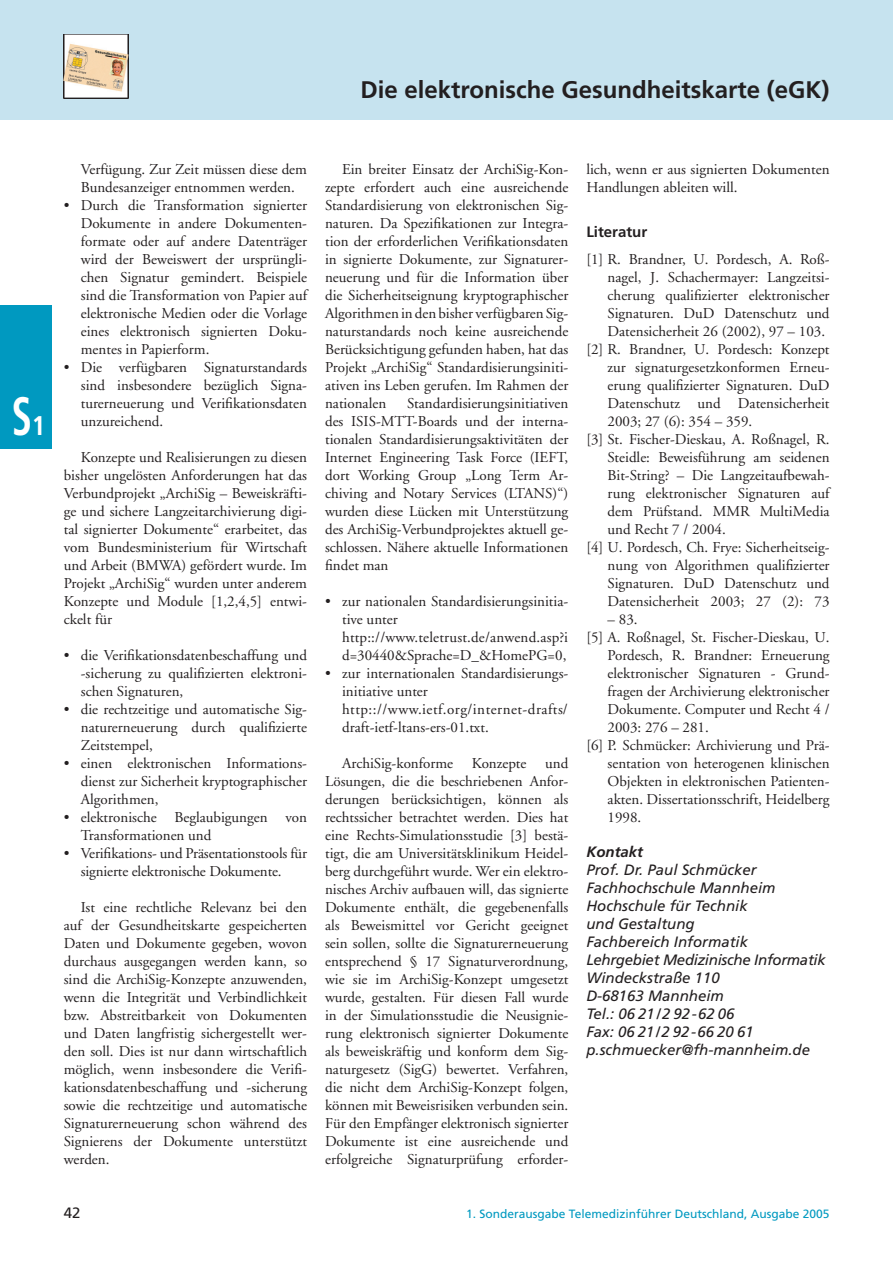
<style>
.page{position:relative;width:893px;height:1263px;background:#fff}
.page>*{position:absolute;margin:0;border:0;box-sizing:border-box;transform-origin:0 0}
.t1{font:700 condensed 54px "Frutiger";color:#fff;scale:.75 1}
.t2{font:700 24px "Frutiger";color:#231f20}
.t3{font:15px/18px "Adobe Garamond";color:#231f20;text-align:justify}
.t4{font:italic 15px/18px "Frutiger";color:#231f20}
.t5{font:700 15px "Frutiger";color:#231f20}
.t6{font:italic 700 15px "Frutiger";color:#231f20}
.t7{font:15px "Frutiger";color:#231f20}
.t8{font:12px "Frutiger";color:#0099c0}
.s1{font-size:27px}
</style>
<div class="page">
<div style="left:0;top:0;width:892px;height:119px;background:#c6e3ef"></div>
<div style="left:0;top:305px;width:51px;height:143px;background:#0099c0"></div>
<img style="left:64px;top:34px;width:64px;height:65px">
<h2 class="t2" style="left:360px;top:80px;width:470px">Die elektronische Gesundheitskarte (eGK)</h2>
<h1 class="t1" style="left:12px;top:395px;width:47px">S<span class="s1">1</span></h1>
<p class="t3" style="left:81px;top:161px;width:228px">Verfügung. Zur Zeit müssen diese dem<br>Bundesanzeiger entnommen werden.</p>
<p class="t3" style="left:81px;top:197px;width:228px;text-indent:-17px">• Durch die Transformation signierter Dokumente in andere Dokumenten&shy;formate oder auf andere Datenträger wird der Beweiswert der ursprüngli&shy;chen Signatur gemindert. Beispiele sind die Transformation von Papier auf elektronische Medien oder die Vorlage eines elektronisch signierten Doku&shy;mentes in Papierform.</p>
<p class="t3" style="left:81px;top:359px;width:228px;text-indent:-17px">• Die verfügbaren Signaturstandards sind insbesondere bezüglich Signa&shy;turerneuerung und Verifikationsdaten unzureichend.</p>
<p class="t3" style="left:64px;top:449px;width:245px;text-indent:17px">Konzepte und Realisierungen zu diesen bisher ungelösten Anforderungen hat das Verbundprojekt „ArchiSig – Beweiskräfti&shy;ge und sichere Langzeitarchivierung digi&shy;tal signierter Dokumente“ erarbeitet, das vom Bundesministerium für Wirtschaft und Arbeit (BMWA) gefördert wurde. Im Projekt „ArchiSig“ wurden unter anderem Konzepte und Module [1,2,4,5] entwi&shy;ckelt für</p>
<p class="t3" style="left:81px;top:647px;width:228px;text-indent:-17px">• die Verifikationsdatenbeschaffung und -sicherung zu qualifizierten elektroni&shy;schen Signaturen,</p>
<p class="t3" style="left:81px;top:701px;width:228px;text-indent:-17px">• die rechtzeitige und automatische Sig&shy;naturerneuerung durch qualifizierte Zeitstempel,</p>
<p class="t3" style="left:81px;top:755px;width:228px;text-indent:-17px">• einen elektronischen Informations&shy;dienst zur Sicherheit kryptographischer Algorithmen,</p>
<p class="t3" style="left:81px;top:809px;width:228px;text-indent:-17px">• elektronische Beglaubigungen von<br>Transformationen und</p>
<p class="t3" style="left:64px;top:845px;width:245px;text-align:center">• Verifikations- und Präsentationstools für signierte elektronische Dokumente.</p>
<p class="t3" style="left:64px;top:899px;width:245px;text-indent:17px">Ist eine rechtliche Relevanz bei den auf der Gesundheitskarte gespeicherten Daten und Dokumente gegeben, wovon durchaus ausgegangen werden kann, so sind die ArchiSig-Konzepte anzuwenden, wenn die Integrität und Verbindlichkeit bzw. Abstreitbarkeit von Dokumenten und Daten langfristig sichergestellt wer&shy;den soll. Dies ist nur dann wirtschaftlich möglich, wenn insbesondere die Verifi&shy;kationsdatenbeschaffung und -sicherung sowie die rechtzeitige und automatische Signaturerneuerung schon während des Signierens der Dokumente unterstützt werden.</p>
<p class="t3" style="left:325px;top:161px;width:245px;text-indent:17px">Ein breiter Einsatz der ArchiSig-Kon&shy;zepte erfordert auch eine ausreichende Standardisierung von elektronischen Sig&shy;naturen. Da Spezifikationen zur Integra&shy;tion der erforderlichen Verifikationsdaten in signierte Dokumente, zur Signaturer&shy;neuerung und für die Information über die Sicherheitseignung kryptographischer Algorithmen in den bisher verfügbaren Sig&shy;naturstandards noch keine ausreichende Berücksichtigung gefunden haben, hat das Projekt „ArchiSig“ Standardisierungsiniti&shy;ativen ins Leben gerufen. Im Rahmen der nationalen</p>
<p class="t3" style="left:325px;top:395px;width:245px;text-indent:82px">Standardisierungsinitiativen des ISIS-MTT-Boards und der interna&shy;tionalen Standardisierungsaktivitäten der Internet Engineering Task Force (IEFT, dort Working Group „Long Term Ar&shy;chiving and Notary Services (LTANS)“) wurden diese Lücken mit Unterstützung des ArchiSig-Verbundprojektes aktuell ge&shy;schlossen. Nähere aktuelle Informationen findet man</p>
<p class="t3" style="left:342px;top:593px;width:228px;text-align:left;text-indent:-17px">• zur nationalen Standardisierungsinitia&shy;tive unter http:://www.teletrust.de/anwend.asp?i d=30440&amp;Sprache=D_&amp;HomePG=0,</p>
<p class="t3" style="left:342px;top:665px;width:228px;text-align:left;text-indent:-17px">• zur internationalen Standardisierungs&shy;initiative unter http:://www.ietf.org/internet-drafts/ draft-ietf-ltans-ers-01.txt.</p>
<p class="t3" style="left:325px;top:755px;width:245px;text-indent:17px">ArchiSig-konforme Konzepte und Lösungen, die die beschriebenen Anfor&shy;derungen berücksichtigen, können als rechtssicher betrachtet werden. Dies hat eine Rechts-Simulationsstudie [3] bestä&shy;tigt, die am Universitätsklinikum Heidel&shy;berg durchgeführt wurde. Wer ein elektro&shy;nisches Archiv aufbauen will, das signierte Dokumente enthält, die gegebenenfalls als Beweismittel vor Gericht geeignet sein sollen, sollte die Signaturerneuerung entsprechend § 17 Signaturverordnung, wie sie im ArchiSig-Konzept umgesetzt wurde, gestalten. Für diesen Fall wurde in der Simulationsstudie die Neusignie&shy;rung elektronisch signierter Dokumente als beweiskräftig und konform dem Sig&shy;naturgesetz (SigG) bewertet. Verfahren, die nicht dem ArchiSig-Konzept folgen, können mit Beweisrisiken verbunden sein.<br>Für den Empfänger elektronisch signierter Dokumente ist eine ausreichende und erfolgreiche Signaturprüfung erforder-</p>
<p class="t3" style="left:586px;top:161px;width:245px">lich, wenn er aus signierten Dokumenten<br>Handlungen ableiten will.</p>
<p class="t5" style="left:586px;top:225px;width:62px">Literatur</p>
<p class="t3" style="left:586px;top:251px;width:245px">[1] R. Brandner, U. Pordesch, A. Roß-</p>
<p class="t3" style="left:607px;top:269px;width:223px">nagel, J. Schachermayer: Langzeitsi-</p>
<p class="t3" style="left:607px;top:287px;width:223px">cherung qualifizierter elektronischer</p>
<p class="t3" style="left:607px;top:305px;width:223px">Signaturen. DuD Datenschutz und</p>
<p class="t3" style="left:607px;top:323px;width:219px">Datensicherheit 26 (2002), 97 – 103.</p>
<p class="t3" style="left:586px;top:341px;width:245px">[2] R. Brandner, U. Pordesch: Konzept</p>
<p class="t3" style="left:607px;top:359px;width:223px">zur signaturgesetzkonformen Erneu-</p>
<p class="t3" style="left:607px;top:377px;width:223px">erung qualifizierter Signaturen. DuD</p>
<p class="t3" style="left:607px;top:395px;width:223px">Datenschutz und Datensicherheit</p>
<p class="t3" style="left:607px;top:413px;width:146px">2003; 27 (6): 354 – 359.</p>
<p class="t3" style="left:586px;top:431px;width:245px">[3] St. Fischer-Dieskau, A. Roßnagel, R.</p>
<p class="t3" style="left:607px;top:449px;width:223px">Steidle: Beweisführung am seidenen</p>
<p class="t3" style="left:607px;top:467px;width:223px">Bit-String? – Die Langzeitaufbewah-</p>
<p class="t3" style="left:607px;top:485px;width:223px">rung elektronischer Signaturen auf</p>
<p class="t3" style="left:607px;top:503px;width:223px">dem Prüfstand. MMR MultiMedia</p>
<p class="t3" style="left:607px;top:521px;width:120px">und Recht 7 / 2004.</p>
<p class="t3" style="left:586px;top:539px;width:245px">[4] U. Pordesch, Ch. Frye: Sicherheitseig-</p>
<p class="t3" style="left:607px;top:557px;width:223px">nung von Algorithmen qualifizierter</p>
<p class="t3" style="left:607px;top:575px;width:223px">Signaturen. DuD Datenschutz und</p>
<p class="t3" style="left:607px;top:593px;width:223px">Datensicherheit 2003; 27 (2): 73</p>
<p class="t3" style="left:607px;top:611px;width:31px">– 83.</p>
<p class="t3" style="left:586px;top:629px;width:245px">[5] A. Roßnagel, St. Fischer-Dieskau, U.</p>
<p class="t3" style="left:607px;top:647px;width:223px">Pordesch, R. Brandner: Erneuerung</p>
<p class="t3" style="left:607px;top:665px;width:223px">elektronischer Signaturen - Grund-</p>
<p class="t3" style="left:607px;top:683px;width:223px">fragen der Archivierung elektronischer</p>
<p class="t3" style="left:607px;top:701px;width:223px">Dokumente. Computer und Recht 4 /</p>
<p class="t3" style="left:607px;top:719px;width:103px">2003: 276 – 281.</p>
<p class="t3" style="left:586px;top:737px;width:245px">[6] P. Schmücker: Archivierung und Prä-</p>
<p class="t3" style="left:607px;top:755px;width:223px">sentation von heterogenen klinischen</p>
<p class="t3" style="left:607px;top:773px;width:223px">Objekten in elektronischen Patienten-</p>
<p class="t3" style="left:607px;top:791px;width:223px">akten. Dissertationsschrift, Heidelberg</p>
<p class="t3" style="left:607px;top:809px;width:35px">1998.</p>
<p class="t6" style="left:586px;top:845px;width:58px">Kontakt</p>
<p class="t4" style="left:586px;top:862px;width:241px">Prof. Dr. Paul Schmücker<br>Fachhochschule Mannheim<br>Hochschule für Technik<br>und Gestaltung<br>Fachbereich Informatik<br>Lehrgebiet Medizinische Informatik<br>Windeckstraße 110<br>D-68163 Mannheim<br>Tel.: 06 21/2 92-62 06<br>Fax: 06 21/2 92-66 20 61 p.schmuecker@fh-mannheim.de</p>
<p class="t7" style="left:64px;top:1206px;width:18px">42</p>
<p class="t8" style="left:466px;top:1209px;width:365px">1. Sonderausgabe Telemedizinführer Deutschland, Ausgabe 2005</p>
</div>
